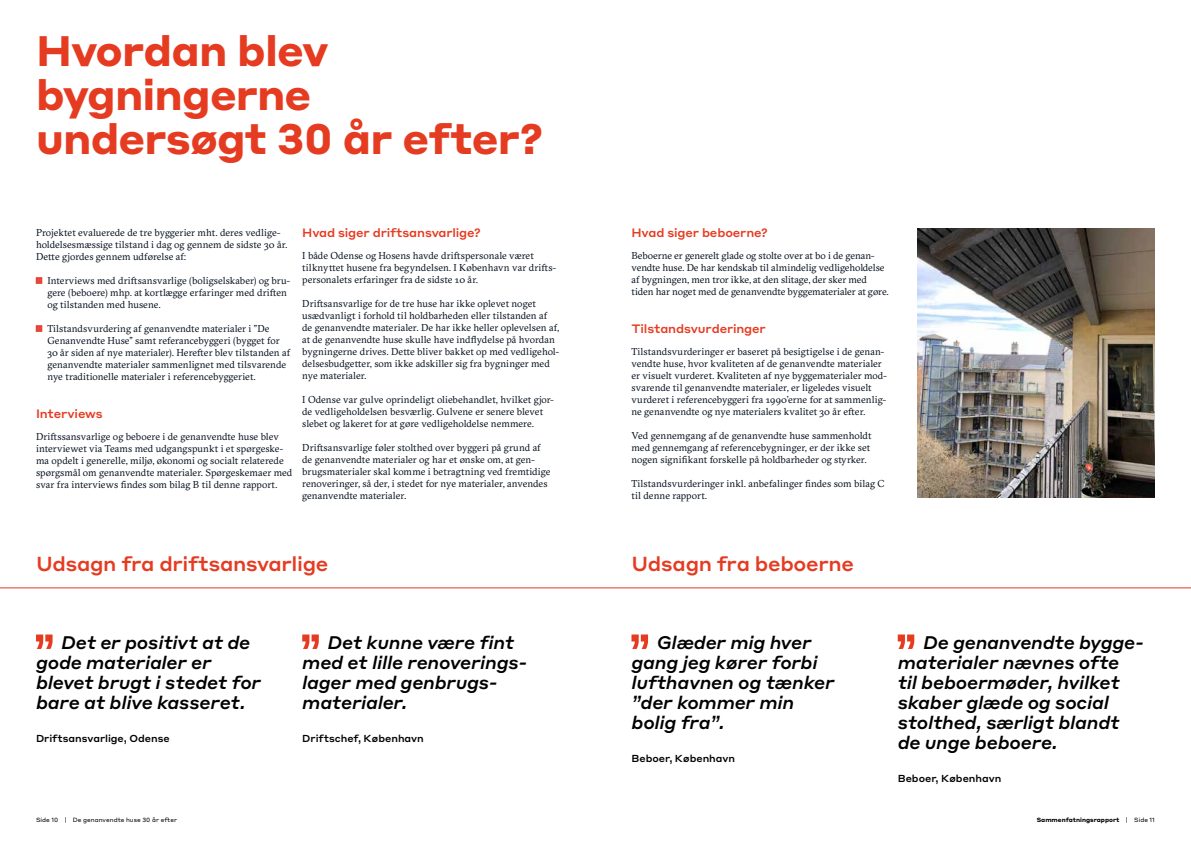
<style>
.page{position:relative;width:1191px;height:842px;background:#fff}
.page>*{position:absolute;margin:0;border:0;box-sizing:border-box;transform-origin:0 0}
.t1{font:700 42px/44px "Styrene A";letter-spacing:-.02em;color:#e53b21}
.t2{font:500 20px "Styrene A";letter-spacing:-.015em;color:#e53b21}
.t3{font:italic 500 18px/20px "Styrene A";letter-spacing:-.015em;color:#000}
.t4{font:500 12px "Styrene A";letter-spacing:-.01em;color:#e53b21}
.t5{font:10px/12px "GT Sectra";letter-spacing:.005em;color:#010d1b}
.t6{font:500 10px "Styrene A";color:#000}
.t7{font:6px "Styrene A";color:#000}
.t8{font:700 6px "Styrene A";color:#000}
.s1{font-weight:400}
</style>
<div class="page">
<svg style="left:36px;top:277px;width:6px;height:7px"></svg>
<svg style="left:36px;top:325px;width:6px;height:7px"></svg>
<svg style="left:36px;top:634px;width:17px;height:15px"></svg>
<svg style="left:631px;top:634px;width:17px;height:15px"></svg>
<svg style="left:302px;top:634px;width:17px;height:15px"></svg>
<svg style="left:897px;top:634px;width:17px;height:15px"></svg>
<img style="left:917px;top:228px;width:238px;height:269px">
<hr style="left:0;top:588px;width:1191px;height:1px;background:#e53b21">
<h1 class="t1" style="left:36px;top:25px;width:508px">Hvordan blev bygningerne undersøgt 30 år efter?</h1>
<p class="t5" style="left:36px;top:226px;width:253px">Projektet evaluerede de tre byggerier mht. deres vedlige&shy;holdelsesmæssige tilstand i dag og gennem de sidste 30 år.<br>Dette gjordes gennem udførelse af:</p>
<p class="t5" style="left:47px;top:274px;width:244px">Interviews med driftsansvarlige (boligselskaber) og bru&shy;gere (beboere) mhp. at kortlægge erfaringer med driften og tilstanden med husene.</p>
<p class="t5" style="left:47px;top:322px;width:244px">Tilstandsvurdering af genanvendte materialer i ”De Genanvendte Huse” samt referancebyggeri (bygget for 30 år siden af nye materialer). Herefter blev tilstanden af genanvendte materialer sammenlignet med tilsvarende nye traditionelle materialer i referencebyggeriet.</p>
<p class="t4" style="left:36px;top:403px;width:68px">Interviews</p>
<p class="t5" style="left:36px;top:430px;width:258px">Driftssansvarlige og beboere i de genanvendte huse blev interviewet via Teams med udgangspunkt i et spørgeske&shy;ma opdelt i generelle, miljø, økonomi og socialt relaterede spørgsmål om genanvendte materialer. Spørgeskemaer med svar fra interviews findes som bilag B til denne rapport.</p>
<p class="t4" style="left:302px;top:223px;width:180px">Hvad siger driftsansvarlige?</p>
<p class="t5" style="left:302px;top:250px;width:255px">I både Odense og Hosens havde driftspersonale været tilknyttet husene fra begyndelsen. I København var drifts&shy;personalets erfaringer fra de sidste 10 år.</p>
<p class="t5" style="left:302px;top:298px;width:259px">Driftsansvarlige for de tre huse har ikke oplevet noget usædvanligt i forhold til holdbarheden eller tilstanden af de genanvendte materialer. De har ikke heller oplevelsen af, at de genanvendte huse skulle have indflydelse på hvordan bygningerne drives. Dette bliver bakket op med vedligehol&shy;delsesbudgetter, som ikke adskiller sig fra bygninger med nye materialer.</p>
<p class="t5" style="left:302px;top:394px;width:253px">I Odense var gulve oprindeligt oliebehandlet, hvilket gjor&shy;de vedligeholdelsen besværlig. Gulvene er senere blevet slebet og lakeret for at gøre vedligeholdelse nemmere.</p>
<p class="t5" style="left:302px;top:442px;width:250px">Driftsansvarlige føler stolthed over byggeri på grund af de genanvendte materialer og har et ønske om, at gen&shy;brugsmaterialer skal komme i betragtning ved fremtidige renoveringer, så der, i stedet for nye materialer, anvendes genanvendte materialer.</p>
<p class="t4" style="left:631px;top:223px;width:138px">Hvad siger beboerne?</p>
<p class="t5" style="left:631px;top:250px;width:259px">Beboerne er generelt glade og stolte over at bo i de genan&shy;vendte huse. De har kendskab til almindelig vedligeholdelse af bygningen, men tror ikke, at den slitage, der sker med tiden har noget med de genanvendte byggematerialer at gøre.</p>
<p class="t4" style="left:631px;top:319px;width:136px">Tilstandsvurderinger</p>
<p class="t5" style="left:631px;top:346px;width:257px">Tilstandsvurderinger er baseret på besigtigelse i de genan&shy;vendte huse, hvor kvaliteten af de genanvendte materialer er visuelt vurderet. Kvaliteten af nye byggematerialer mod&shy;svarende til genanvendte materialer, er ligeledes visuelt vurderet i referencebyggeri fra 1990’erne for at sammenlig&shy;ne genanvendte og nye materialers kvalitet 30 år efter.</p>
<p class="t5" style="left:631px;top:430px;width:241px;text-align:justify">Ved gennemgang af de genanvendte huse sammenholdt med gennemgang af referencebygninger, er der ikke set nogen signifikant forskelle på holdbarheder og styrker.</p>
<p class="t5" style="left:631px;top:478px;width:254px">Tilstandsvurderinger inkl. anbefalinger findes som bilag C til denne rapport.</p>
<h2 class="t2" style="left:36px;top:547px;width:294px">Udsagn fra driftsansvarlige</h2>
<h2 class="t2" style="left:631px;top:547px;width:224px">Udsagn fra beboerne</h2>
<h3 class="t3" style="left:36px;top:631px;width:227px;text-indent:25px">Det er positivt at de gode materialer er blevet brugt i stedet for bare at blive kasseret.</h3>
<p class="t6" style="left:36px;top:729px;width:135px">Driftsansvarlige, Odense</p>
<h3 class="t3" style="left:302px;top:631px;width:226px;text-indent:25px">Det kunne være fint med et lille renoverings&shy;lager med genbrugs&shy;materialer.</h3>
<p class="t6" style="left:302px;top:729px;width:123px">Driftschef, København</p>
<h3 class="t3" style="left:631px;top:631px;width:204px;text-indent:25px">Glæder mig hver gang jeg kører forbi lufthavnen og tænker ”der kommer min bolig fra”.</h3>
<p class="t6" style="left:631px;top:749px;width:105px">Beboer, København</p>
<h3 class="t3" style="left:897px;top:631px;width:248px;text-indent:25px">De genanvendte bygge&shy;materialer nævnes ofte<br>til beboermøder, hvilket skaber glæde og social stolthed, særligt blandt de unge beboere.</h3>
<p class="t6" style="left:897px;top:769px;width:105px">Beboer, København</p>
<p class="t7" style="left:36px;top:815px;width:143px">Side 10 | De genanvendte huse 30 år efter</p>
<p class="t8" style="left:1036px;top:814px;width:120px">Sammenfatningsrapport <span class="s1">| Side 11</span></p>
</div>
